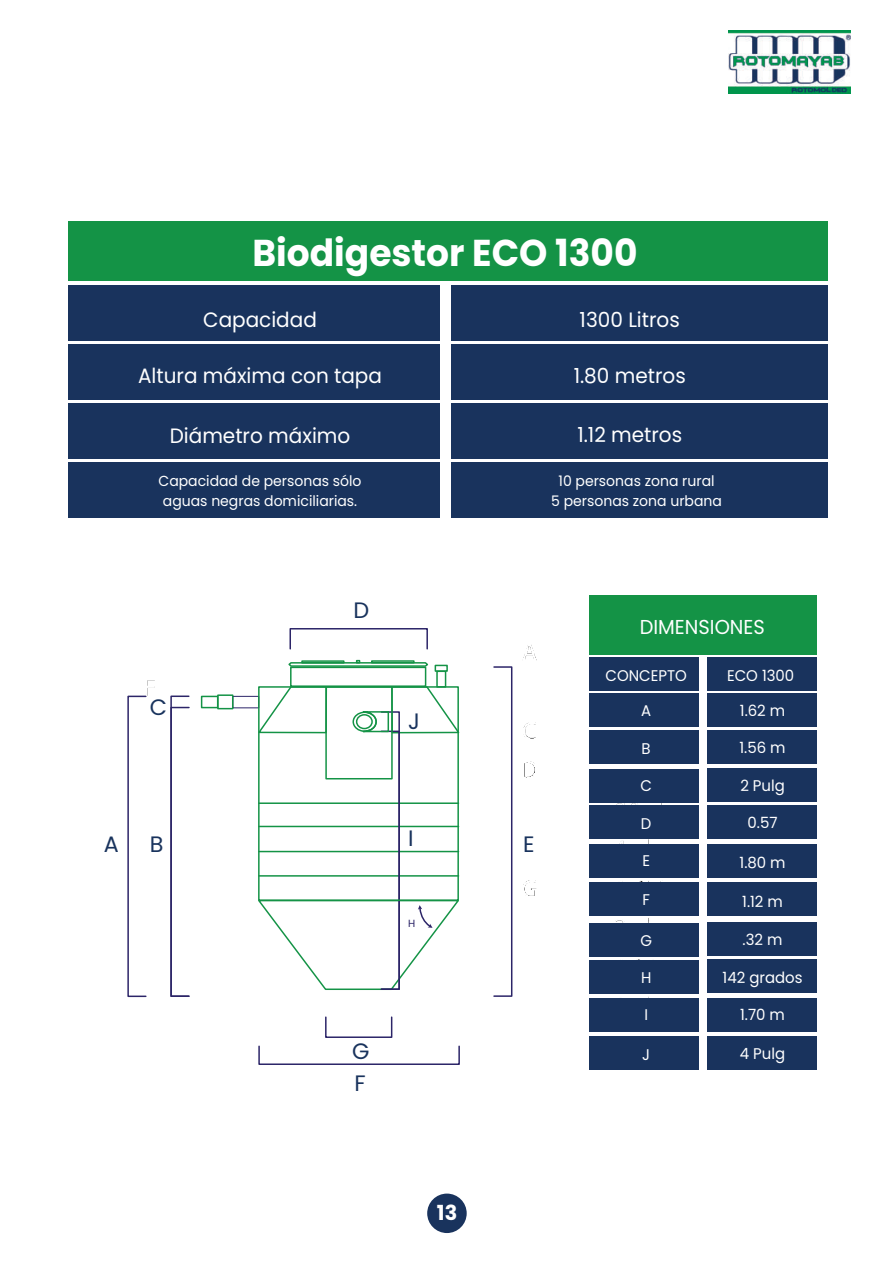
<style>
.page{position:relative;width:894px;height:1263px;background:#fff}
.page>*{position:absolute;margin:0;border:0;box-sizing:border-box;transform-origin:0 0}
.t1{font:37.35px "font 0000000026374 e 20";color:#fff;scale:.96 1}
.t2{font:22.35px/32px "font 0000000026374 e 20";color:#19335d}
.t3{font:20.7px "font 0000000026374 e 20";color:#fff;scale:.96 1}
.t4{font:20.7px "font 0000000026374 e 20";color:#fff}
.t5{font:20.1px "font 0000000026374 e 20";color:#fff;scale:.96 1}
.t6{font:15.45px "font 0000000026374 e 20";color:#fff;scale:.96 1}
.t7{font:14.55px "font 0000000026374 e 20";color:#fff;scale:.96 1}
.t8{font:10.35px "font 0000000026374 e 20";color:#2c2568}
</style>
<div class="page">
<img style="left:728px;top:30px;width:122px;height:64px">
<div style="left:427px;top:1193px;width:39px;height:40px;background:#19335d;border-radius:50%"></div>
<div style="left:68px;top:285px;width:371px;height:56px;background:#19335d"></div>
<div style="left:451px;top:285px;width:376px;height:56px;background:#19335d"></div>
<div style="left:68px;top:344px;width:371px;height:56px;background:#19335d"></div>
<div style="left:451px;top:344px;width:376px;height:56px;background:#19335d"></div>
<div style="left:68px;top:403px;width:371px;height:56px;background:#19335d"></div>
<div style="left:451px;top:403px;width:376px;height:56px;background:#19335d"></div>
<div style="left:68px;top:462px;width:371px;height:56px;background:#19335d"></div>
<div style="left:451px;top:462px;width:376px;height:56px;background:#19335d"></div>
<div style="left:290px;top:667px;width:136px;height:20px;border:2px solid #149346"></div>
<div style="left:436px;top:670px;width:10px;height:18px;border:2px solid #149346"></div>
<div style="left:434px;top:665px;width:13px;height:7px;border:2px solid #149346"></div>
<div style="left:201px;top:696px;width:17px;height:12px;border:2px solid #149346"></div>
<div style="left:232px;top:696px;width:27px;height:12px;border:1px solid #2c2568"></div>
<div style="left:217px;top:694px;width:16px;height:15px;border:2px solid #149346"></div>
<svg style="left:288px;top:660px;width:141px;height:7px"></svg>
<div style="left:371px;top:660px;width:43px;height:3px;border:2px solid #149346"></div>
<div style="left:301px;top:660px;width:43px;height:4px;border:2px solid #149346"></div>
<div style="left:258px;top:1045px;width:201px;height:20px;border:2px solid #2c2568"></div>
<hr style="left:259px;top:802px;width:199px;height:2px;background:#149346">
<hr style="left:259px;top:826px;width:199px;height:1px;background:#149346">
<hr style="left:259px;top:851px;width:199px;height:1px;background:#149346">
<hr style="left:259px;top:875px;width:199px;height:2px;background:#149346">
<div style="left:127px;top:696px;width:19px;height:301px;border:2px solid #2c2568"></div>
<div style="left:170px;top:707px;width:20px;height:290px;border:2px solid #2c2568"></div>
<div style="left:380px;top:731px;width:20px;height:259px;border:2px solid #2c2568"></div>
<div style="left:493px;top:666px;width:19px;height:331px;border:2px solid #2c2568"></div>
<div style="left:325px;top:1016px;width:67px;height:22px;border:2px solid #2c2568"></div>
<div style="left:289px;top:628px;width:139px;height:22px;border:2px solid #2c2568"></div>
<div style="left:325px;top:686px;width:67px;height:93px;border:2px solid #149346"></div>
<div style="left:258px;top:686px;width:201px;height:215px;border:2px solid #149346"></div>
<div style="left:68px;top:221px;width:759px;height:60px;background:#149346"></div>
<div style="left:589px;top:595px;width:227px;height:60px;background:#149346"></div>
<img style="left:523px;top:645px;width:13px;height:14px">
<img style="left:615px;top:802px;width:62px;height:4px">
<img style="left:615px;top:918px;width:34px;height:5px">
<img style="left:523px;top:722px;width:12px;height:17px">
<img style="left:524px;top:761px;width:11px;height:17px">
<img style="left:146px;top:680px;width:9px;height:16px">
<img style="left:523px;top:880px;width:13px;height:16px">
<svg style="left:256px;top:685px;width:204px;height:49px"></svg>
<div style="left:352px;top:711px;width:25px;height:21px;border:2px solid #149346;border-radius:50%"></div>
<div style="left:356px;top:714px;width:16px;height:15px;border:2px solid #149346;border-radius:50%"></div>
<div style="left:589px;top:657px;width:109px;height:34px;background:#19335d"></div>
<div style="left:589px;top:694px;width:109px;height:33px;background:#19335d"></div>
<div style="left:589px;top:730px;width:109px;height:34px;background:#19335d"></div>
<div style="left:589px;top:769px;width:109px;height:33px;background:#19335d"></div>
<div style="left:589px;top:806px;width:109px;height:33px;background:#19335d"></div>
<div style="left:589px;top:844px;width:109px;height:34px;background:#19335d"></div>
<div style="left:589px;top:882px;width:109px;height:34px;background:#19335d"></div>
<div style="left:589px;top:923px;width:109px;height:33px;background:#19335d"></div>
<div style="left:589px;top:960px;width:109px;height:33px;background:#19335d"></div>
<div style="left:589px;top:998px;width:109px;height:34px;background:#19335d"></div>
<div style="left:589px;top:1036px;width:109px;height:33px;background:#19335d"></div>
<div style="left:706px;top:694px;width:110px;height:33px;background:#19335d"></div>
<div style="left:706px;top:730px;width:110px;height:34px;background:#19335d"></div>
<div style="left:706px;top:769px;width:110px;height:33px;background:#19335d"></div>
<div style="left:706px;top:805px;width:110px;height:34px;background:#19335d"></div>
<div style="left:706px;top:844px;width:110px;height:34px;background:#19335d"></div>
<div style="left:706px;top:882px;width:110px;height:34px;background:#19335d"></div>
<div style="left:706px;top:923px;width:110px;height:33px;background:#19335d"></div>
<div style="left:706px;top:960px;width:110px;height:33px;background:#19335d"></div>
<div style="left:706px;top:998px;width:110px;height:33px;background:#19335d"></div>
<div style="left:706px;top:1036px;width:110px;height:33px;background:#19335d"></div>
<div style="left:706px;top:657px;width:110px;height:34px;background:#19335d"></div>
<svg style="left:258px;top:898px;width:201px;height:92px"></svg>
<h1 class="t1" style="left:252px;top:231px;width:402px">Biodigestor ECO 1300</h1>
<h3 class="t3" style="left:203px;top:307px;width:120px">Capacidad</h3>
<h3 class="t3" style="left:579px;top:307px;width:106px">1300 Litros</h3>
<h3 class="t3" style="left:573px;top:364px;width:118px">1.80 metros</h3>
<h3 class="t3" style="left:138px;top:364px;width:255px">Altura máxima con tapa</h3>
<h3 class="t3" style="left:170px;top:423px;width:189px">Diámetro máximo</h3>
<p class="t7" style="left:158px;top:472px;width:213px">Capacidad de personas sólo</p>
<p class="t7" style="left:558px;top:472px;width:164px">10 personas zona rural</p>
<p class="t7" style="left:163px;top:492px;width:204px">aguas negras domiciliarias.</p>
<p class="t7" style="left:551px;top:492px;width:179px">5 personas zona urbana</p>
<h3 class="t3" style="left:577px;top:423px;width:111px">1.12 metros</h3>
<h2 class="t2" style="left:150px;top:692px;width:19px">C</h2>
<h2 class="t2" style="left:353px;top:594px;width:17px">D</h2>
<h2 class="t2" style="left:408px;top:705px;width:13px">J</h2>
<h2 class="t2" style="left:104px;top:829px;width:17px">A</h2>
<h2 class="t2" style="left:408px;top:822px;width:7px">I</h2>
<h2 class="t2" style="left:150px;top:829px;width:15px">B</h2>
<h2 class="t2" style="left:523px;top:829px;width:13px">E</h2>
<p class="t8" style="left:408px;top:917px;width:9px">H</p>
<h2 class="t2" style="left:352px;top:1035px;width:19px">G<br>F</h2>
<h3 class="t4" style="left:436px;top:1201px;width:22px">13</h3>
<h3 class="t5" style="left:639px;top:615px;width:132px">DIMENSIONES</h3>
<p class="t6" style="left:726px;top:667px;width:71px">ECO 1300</p>
<p class="t6" style="left:605px;top:667px;width:86px">CONCEPTO</p>
<p class="t6" style="left:641px;top:702px;width:12px">A</p>
<p class="t6" style="left:739px;top:702px;width:49px">1.62 m</p>
<p class="t6" style="left:739px;top:739px;width:49px">1.56 m</p>
<p class="t6" style="left:740px;top:777px;width:48px">2 Pulg</p>
<p class="t6" style="left:747px;top:814px;width:33px">0.57</p>
<p class="t6" style="left:739px;top:853px;width:49px">1.80 m</p>
<p class="t6" style="left:742px;top:892px;width:44px">1.12 m</p>
<p class="t6" style="left:742px;top:930px;width:43px">.32 m</p>
<p class="t6" style="left:722px;top:969px;width:85px">142 grados</p>
<p class="t6" style="left:740px;top:1006px;width:48px">1.70 m</p>
<p class="t6" style="left:739px;top:1045px;width:49px">4 Pulg</p>
<p class="t6" style="left:641px;top:740px;width:11px">B</p>
<p class="t6" style="left:640px;top:777px;width:13px">C</p>
<p class="t6" style="left:640px;top:814px;width:12px">D</p>
<p class="t6" style="left:642px;top:852px;width:9px">E</p>
<p class="t6" style="left:642px;top:891px;width:9px">F</p>
<p class="t6" style="left:640px;top:932px;width:14px">G</p>
<p class="t6" style="left:640px;top:969px;width:12px">H</p>
<p class="t6" style="left:644px;top:1006px;width:5px">I</p>
<p class="t6" style="left:642px;top:1045px;width:10px">J</p>
</div>
